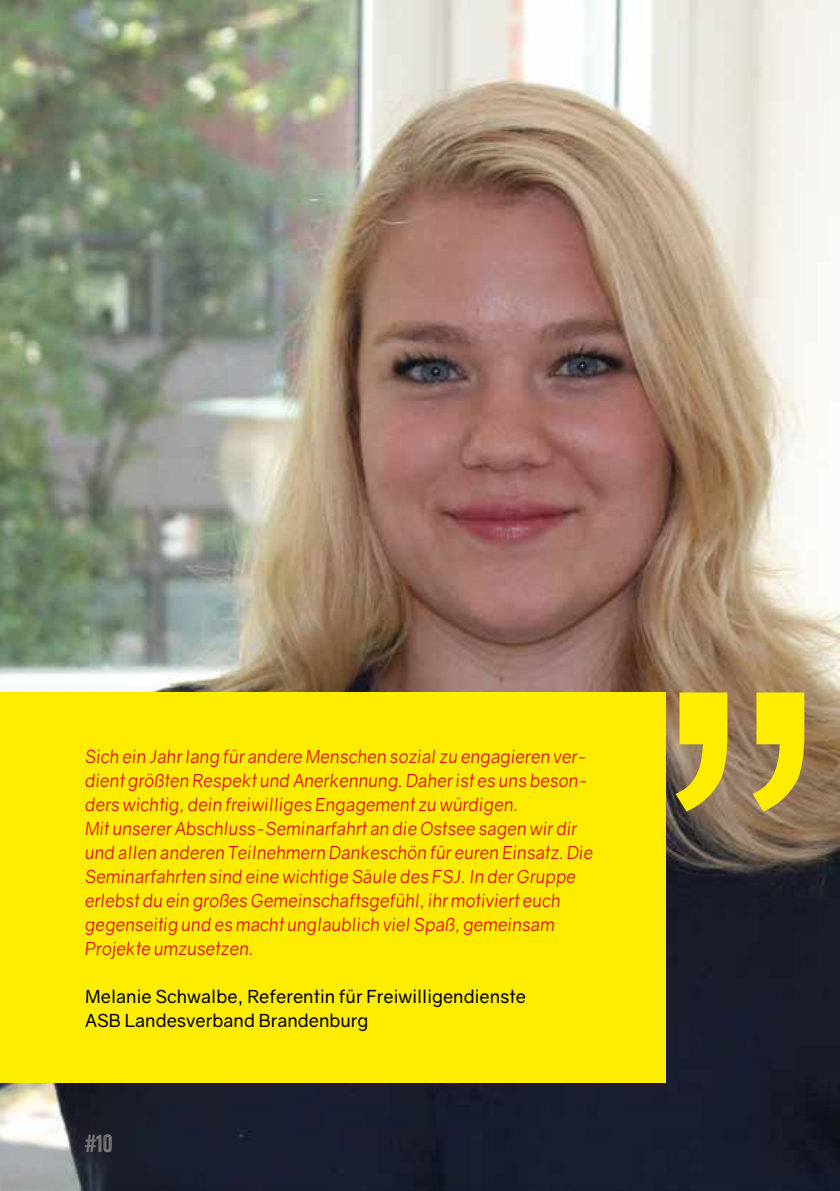
<style>
.page{position:relative;width:840px;height:1191px;background:#fff}
.page>*{position:absolute;margin:0;border:0;box-sizing:border-box;transform-origin:0 0}
.t1{font:24px "Veneer";color:#7c7b7b}
.t2{font:italic 18px/24px "Gravity";color:#e30613}
.t3{font:18px/24px "Gravity";color:#000}
</style>
<div class="page">
<img style="left:0;top:0;width:839px;height:1191px">
<div style="left:0;top:692px;width:665px;height:391px;background:#ffed00"></div>
<svg style="left:675px;top:692px;width:128px;height:119px;background:#ccb62d"></svg>
<p class="t2" style="left:85px;top:744px;width:509px">Sich ein Jahr lang für andere Menschen sozial zu engagieren ver&shy;dient größten Respekt und Anerkennung. Daher ist es uns beson&shy;ders wichtig, dein freiwilliges Engagement zu würdigen.<br>Mit unserer Abschluss-Seminarfahrt an die Ostsee sagen wir dir und allen anderen Teilnehmern Dankeschön für euren Einsatz. Die Seminarfahrten sind eine wichtige Säule des FSJ. In der Gruppe erlebst du ein großes Gemeinschaftsgefühl, ihr motiviert euch gegenseitig und es macht unglaublich viel Spaß, gemeinsam Projekte umzusetzen.</p>
<p class="t3" style="left:85px;top:984px;width:442px">Melanie Schwalbe, Referentin für Freiwilligendienste<br>ASB Landesverband Brandenburg</p>
<h1 class="t1" style="left:85px;top:1128px;width:29px">#10</h1>
</div>
